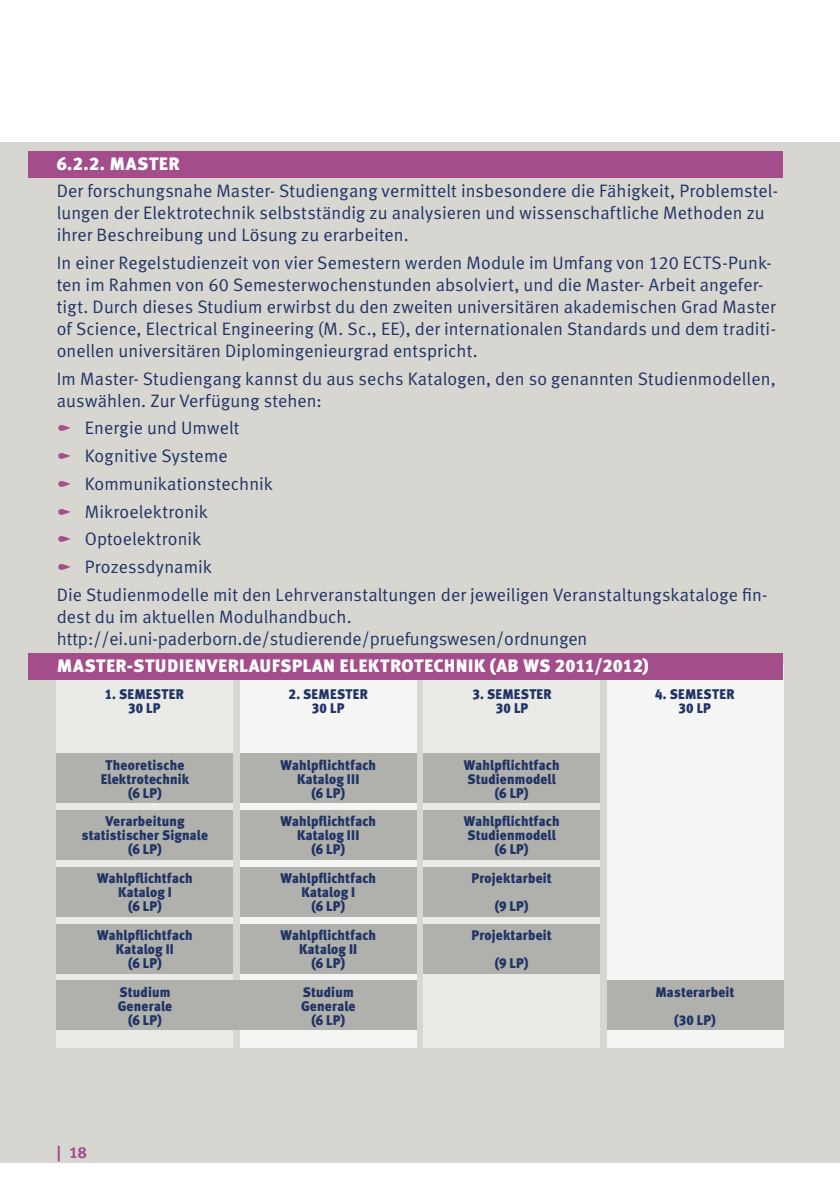
<style>
.page{position:relative;width:840px;height:1191px;background:#fff}
.page>*{position:absolute;margin:0;border:0;box-sizing:border-box;transform-origin:0 0}
.t1{font:18px/22px "Meta Normal LF";letter-spacing:.005em;color:#213465}
.t2{font:18px "Meta Black LF Caps";letter-spacing:.025em;color:#fff}
.t3{font:16px "Meta Bold LF Caps";color:#a34d8b}
.t4{font:14px/14px "Meta Black LF";letter-spacing:.015em;color:#213465;text-align:center;scale:.95 1}
</style>
<div class="page">
<div style="left:0;top:142px;width:839px;height:1020px;background:#d7d6d1"></div>
<div style="left:28px;top:151px;width:754px;height:26px;background:#a34d8b"></div>
<div style="left:57px;top:664px;width:176px;height:383px;background:#eaeae7"></div>
<div style="left:240px;top:664px;width:176px;height:383px;background:#f5f5f3"></div>
<div style="left:606px;top:664px;width:176px;height:383px;background:#f5f5f3"></div>
<div style="left:423px;top:664px;width:176px;height:383px;background:#eaeae7"></div>
<div style="left:57px;top:753px;width:176px;height:50px;background:#b0b1ac"></div>
<div style="left:57px;top:810px;width:176px;height:49px;background:#b0b1ac"></div>
<div style="left:57px;top:867px;width:176px;height:49px;background:#b0b1ac"></div>
<div style="left:57px;top:924px;width:176px;height:49px;background:#b0b1ac"></div>
<div style="left:57px;top:980px;width:190px;height:50px;background:#b0b1ac"></div>
<div style="left:240px;top:753px;width:176px;height:50px;background:#b0b1ac"></div>
<div style="left:240px;top:810px;width:176px;height:49px;background:#b0b1ac"></div>
<div style="left:240px;top:867px;width:176px;height:49px;background:#b0b1ac"></div>
<div style="left:240px;top:924px;width:176px;height:49px;background:#b0b1ac"></div>
<div style="left:240px;top:980px;width:176px;height:50px;background:#b0b1ac"></div>
<div style="left:423px;top:753px;width:176px;height:50px;background:#b0b1ac"></div>
<div style="left:423px;top:810px;width:176px;height:49px;background:#b0b1ac"></div>
<div style="left:423px;top:867px;width:176px;height:49px;background:#b0b1ac"></div>
<div style="left:423px;top:924px;width:176px;height:49px;background:#b0b1ac"></div>
<div style="left:606px;top:980px;width:176px;height:50px;background:#b0b1ac"></div>
<div style="left:28px;top:653px;width:754px;height:26px;background:#a34d8b"></div>
<p class="t2" style="left:57px;top:153px;width:124px">6.2.2. MASTER</p>
<p class="t1" style="left:57px;top:180px;width:722px">Der forschungsnahe Master- Studiengang vermittelt insbesondere die Fähigkeit, Problemstel&shy;lungen der Elektrotechnik selbstständig zu analysieren und wissenschaftliche Methoden zu ihrer Beschreibung und Lösung zu erarbeiten.</p>
<p class="t1" style="left:57px;top:252px;width:720px">In einer Regelstudienzeit von vier Semestern werden Module im Umfang von 120 ECTS-Punk&shy;ten im Rahmen von 60 Semesterwochenstunden absolviert, und die Master- Arbeit angefer&shy;tigt. Durch dieses Studium erwirbst du den zweiten universitären akademischen Grad Master of Science, Electrical Engineering (M. Sc., EE), der internationalen Standards und dem traditi&shy;onellen universitären Diplomingenieurgrad entspricht.</p>
<p class="t1" style="left:57px;top:367px;width:720px">Im Master- Studiengang kannst du aus sechs Katalogen, den so genannten Studienmodellen, auswählen. Zur Verfügung stehen:</p>
<p class="t1" style="left:85px;top:417px;width:156px">Energie und Umwelt</p>
<p class="t1" style="left:85px;top:445px;width:144px">Kognitive Systeme</p>
<p class="t1" style="left:85px;top:472px;width:189px">Kommunikationstechnik</p>
<p class="t1" style="left:85px;top:500px;width:125px">Mikroelektronik</p>
<p class="t1" style="left:85px;top:528px;width:118px">Optoelektronik</p>
<p class="t1" style="left:85px;top:555px;width:128px">Prozessdynamik</p>
<p class="t1" style="left:57px;top:583px;width:712px">Die Studienmodelle mit den Lehrveranstaltungen der jeweiligen Veranstaltungskataloge fin-</p>
<p class="t1" style="left:57px;top:605px;width:532px">dest du im aktuellen Modulhandbuch. http://ei.uni-paderborn.de/studierende/pruefungswesen/ordnungen</p>
<p class="t2" style="left:57px;top:654px;width:593px">MASTER-STUDIENVERLAUFSPLAN ELEKTROTECHNIK (AB WS 2011/2012)</p>
<p class="t4" style="left:105px;top:687px;width:85px">1. SEMESTER<br>30 LP</p>
<p class="t4" style="left:288px;top:687px;width:85px">2. SEMESTER<br>30 LP</p>
<p class="t4" style="left:472px;top:687px;width:85px">3. SEMESTER<br>30 LP</p>
<p class="t4" style="left:654px;top:687px;width:85px">4. SEMESTER<br>30 LP</p>
<p class="t4" style="left:101px;top:757px;width:95px">Theoretische<br>Elektrotechnik (6 LP)</p>
<p class="t4" style="left:82px;top:814px;width:134px">Verarbeitung statistischer Signale (6 LP)</p>
<p class="t4" style="left:97px;top:871px;width:102px">Wahlpflichtfach<br>Katalog I<br>(6 LP)</p>
<p class="t4" style="left:97px;top:928px;width:102px">Wahlpflichtfach<br>Katalog II<br>(6 LP)</p>
<p class="t4" style="left:118px;top:984px;width:59px">Studium<br>Generale (6 LP)</p>
<p class="t3" style="left:57px;top:1143px;width:32px">| 18</p>
<p class="t4" style="left:280px;top:757px;width:102px">Wahlpflichtfach<br>Katalog III<br>(6 LP)</p>
<p class="t4" style="left:280px;top:814px;width:102px">Wahlpflichtfach<br>Katalog III<br>(6 LP)</p>
<p class="t4" style="left:280px;top:871px;width:102px">Wahlpflichtfach<br>Katalog I<br>(6 LP)</p>
<p class="t4" style="left:280px;top:928px;width:102px">Wahlpflichtfach<br>Katalog II<br>(6 LP)</p>
<p class="t4" style="left:301px;top:984px;width:59px">Studium<br>Generale (6 LP)</p>
<p class="t4" style="left:463px;top:757px;width:102px">Wahlpflichtfach<br>Studienmodell (6 LP)</p>
<p class="t4" style="left:463px;top:814px;width:102px">Wahlpflichtfach<br>Studienmodell (6 LP)</p>
<p class="t4" style="left:471px;top:864px;width:86px;line-height:28.2px">Projektarbeit (9 LP)<br>Projektarbeit (9 LP)</p>
<p class="t4" style="left:655px;top:977px;width:85px;line-height:28px">Masterarbeit (30 LP)</p>
</div>
